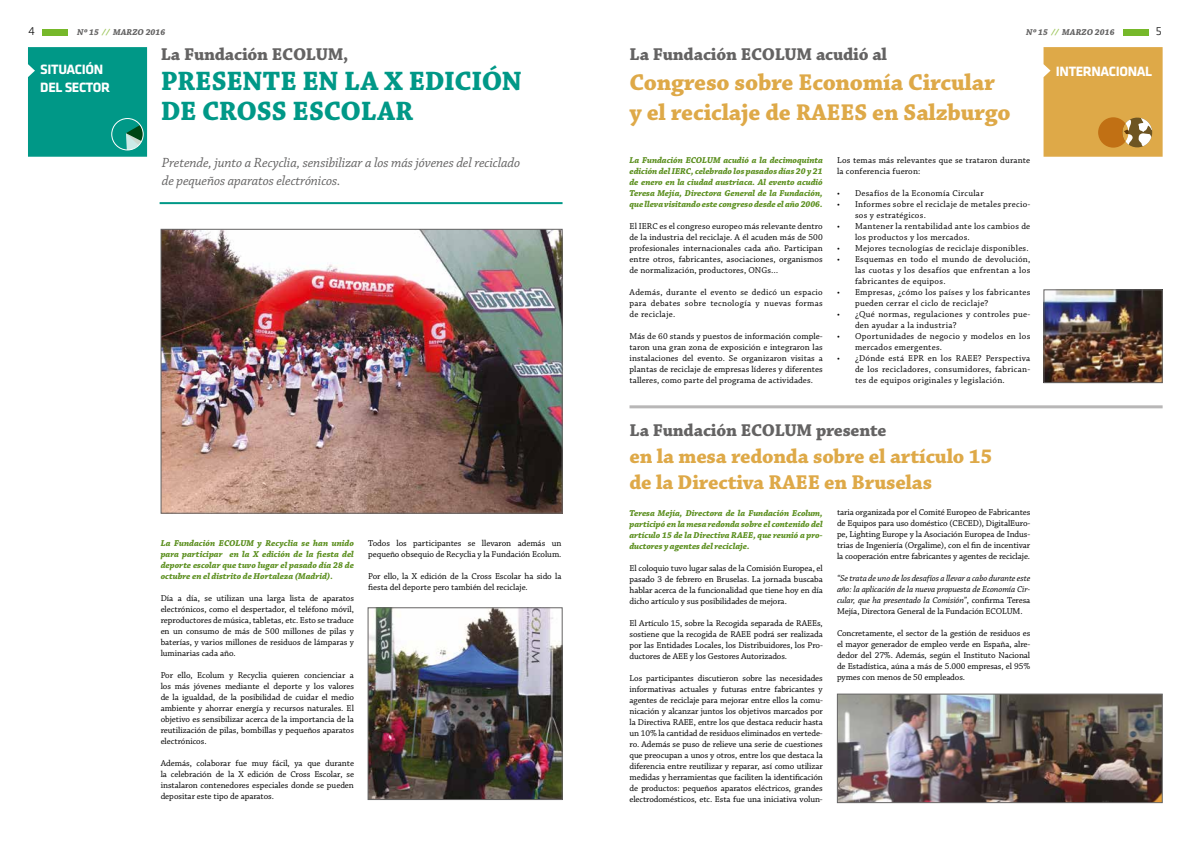
<style>
.page{position:relative;width:1191px;height:842px;background:#fff}
.page>*{position:absolute;margin:0;border:0;box-sizing:border-box;transform-origin:0 0}
.t1{font:700 28px "Chaparral Pro";color:#009887}
.t2{font:700 24px/30px "Chaparral Pro";letter-spacing:-.01em;color:#dea948}
.t3{font:700 21px/26px "Chaparral Pro";letter-spacing:-.01em;color:#dea948}
.t4{font:700 18px "Chaparral Pro";letter-spacing:-.01em;color:#646363}
.t5{font:italic 14px/18px "Chaparral Pro";letter-spacing:-.01em;color:#646363}
.t6{font:700 14px/18px "Klavika CH";letter-spacing:-.025em;color:#fff}
.t7{font:300 12px "Klavika CH";color:#000}
.t8{font:9px/11px "Chaparral Pro";letter-spacing:.01em;color:#000;text-align:justify}
.t9{font:italic 700 9px/11px "Chaparral Pro";letter-spacing:-.01em;color:#5d9021;text-align:justify}
.t10{font:9px/11px "Chaparral Pro";letter-spacing:.03em;color:#000}
.t11{font:italic 9px/11px "Chaparral Pro";letter-spacing:-.01em;color:#000;text-align:justify}
.t12{font:italic 700 9px "Chaparral Pro";color:#646363}
.s1{color:#a1c861}
.s2{font-style:normal}
</style>
<div class="page">
<div style="left:43px;top:29px;width:25px;height:6px;background:#76b82a"></div>
<div style="left:1122px;top:29px;width:26px;height:6px;background:#76b82a"></div>
<hr style="left:629px;top:405px;width:533px;height:3px;background:#b8b7b7">
<div style="left:28px;top:47px;width:119px;height:110px;background:#009887"></div>
<div style="left:111px;top:118px;width:33px;height:32px;border:1px solid #fff;border-radius:50%"></div>
<img style="left:163px;top:231px;width:397px;height:281px">
<div style="left:161px;top:229px;width:401px;height:285px;border:1px solid #646363"></div>
<img style="left:370px;top:609px;width:190px;height:189px">
<div style="left:368px;top:607px;width:194px;height:193px;border:1px solid #646363"></div>
<img style="left:1045px;top:291px;width:115px;height:90px">
<div style="left:1043px;top:289px;width:119px;height:94px;border:1px solid #646363"></div>
<img style="left:839px;top:696px;width:321px;height:105px">
<div style="left:837px;top:694px;width:325px;height:109px;border:1px solid #646363"></div>
<hr style="left:160px;top:202px;width:402px;height:2px;background:#009887">
<svg style="left:1043px;top:47px;width:119px;height:110px;background:#dba94d"></svg>
<svg style="left:1098px;top:117px;width:30px;height:31px"></svg>
<h3 class="t7" style="left:28px;top:24px;width:8px">4</h3>
<p class="t12" style="left:77px;top:27px;width:90px">Nº 15 <span class="s1">//</span> MARZO 2016</p>
<p class="t12" style="left:1026px;top:27px;width:90px">Nº 15 <span class="s1">//</span> MARZO 2016</p>
<h3 class="t7" style="left:1155px;top:24px;width:7px">5</h3>
<h3 class="t6" style="left:40px;top:60px;width:71px">SITUACIÓN<br>DEL SECTOR</h3>
<h3 class="t4" style="left:161px;top:44px;width:189px">La Fundación ECOLUM,</h3>
<h1 class="t1" style="left:161px;top:65px;width:18px">presente</h1>
<h1 class="t1" style="left:302px;top:65px;width:124px">en la X edición</h1>
<h1 class="t1" style="left:161px;top:95px;width:76px">de Cross</h1>
<h1 class="t1" style="left:293px;top:95px;width:35px">Escolar</h1>
<h3 class="t5" style="left:162px;top:154px;width:360px">Pretende, junto a Recyclia, sensibilizar a los más jóvenes del reciclado de pequeños aparatos electrónicos.</h3>
<p class="t9" style="left:161px;top:538px;width:195px">La Fundación ECOLUM y Recyclia se han unido para participar en la X edición de la fiesta del deporte escolar que tuvo lugar el pasado día 28 de octubre en el distrito de Hortaleza (Madrid).</p>
<p class="t8" style="left:161px;top:593px;width:195px">Día a día, se utilizan una larga lista de aparatos electrónicos, como el despertador, el teléfono móvil, reproductores de música, tabletas, etc. Esto se traduce en un consumo de más de 500 millones de pilas y baterías, y varios millones de residuos de lámparas y luminarias cada año.</p>
<p class="t8" style="left:161px;top:670px;width:195px">Por ello, Ecolum y Recyclia quieren concienciar a los más jóvenes mediante el deporte y los valores de la igualdad, de la posibilidad de cuidar el medio ambiente y ahorrar energía y recursos naturales. El objetivo es sensibilizar acerca de la importancia de la reutilización de pilas, bombillas y pequeños aparatos electrónicos.</p>
<p class="t8" style="left:161px;top:758px;width:195px">Además, colaborar fue muy fácil, ya que durante la celebración de la X edición de Cross Escolar, se instalaron contenedores especiales donde se pueden depositar este tipo de aparatos.</p>
<p class="t8" style="left:368px;top:538px;width:195px">Todos los participantes se llevaron además un pequeño obsequio de Recyclia y la Fundación Ecolum.</p>
<p class="t8" style="left:368px;top:571px;width:195px">Por ello, la X edición de la Cross Escolar ha sido la fiesta del deporte pero también del reciclaje.</p>
<h3 class="t4" style="left:629px;top:44px;width:259px">La Fundación ECOLUM acudió al</h3>
<h2 class="t2" style="left:629px;top:68px;width:382px">Congreso sobre Economía Circular y el reciclaje de RAEES en Salzburgo</h2>
<p class="t9" style="left:629px;top:155px;width:195px">La Fundación ECOLUM acudió a la decimoquinta edición del IERC, celebrado los pasados días 20 y 21 de enero en la ciudad austriaca. Al evento acudió Teresa Mejía, Directora General de la Fundación, que lleva visitando este congreso desde el año 2006.</p>
<p class="t8" style="left:629px;top:221px;width:195px">El IERC es el congreso europeo más relevante dentro de la industria del reciclaje. A él acuden más de 500 profesionales internacionales cada año. Participan entre otros, fabricantes, asociaciones, organismos de normalización, productores, ONGs…</p>
<p class="t8" style="left:629px;top:287px;width:195px">Además, durante el evento se dedicó un espacio para debates sobre tecnología y nuevas formas de reciclaje.</p>
<p class="t8" style="left:629px;top:331px;width:195px">Más de 60 stands y puestos de información comple&shy;taron una gran zona de exposición e integraron las instalaciones del evento. Se organizaron visitas a plantas de reciclaje de empresas líderes y diferentes talleres, como parte del programa de actividades.</p>
<p class="t8" style="left:837px;top:155px;width:195px">Los temas más relevantes que se trataron durante la conferencia fueron:</p>
<p class="t10" style="left:837px;top:188px;width:148px">• Desafíos de la Economía Circular</p>
<p class="t10" style="left:855px;top:199px;width:177px;text-indent:-18px">• Informes sobre el reciclaje de metales precio&shy;sos y estratégicos.</p>
<p class="t10" style="left:855px;top:221px;width:177px;text-indent:-18px">• Mantener la rentabilidad ante los cambios de los productos y los mercados.</p>
<p class="t10" style="left:837px;top:243px;width:193px">• Mejores tecnologías de reciclaje disponibles.</p>
<p class="t8" style="left:855px;top:254px;width:177px;text-indent:-18px">• Esquemas en todo el mundo de devolución, las cuotas y los desafíos que enfrentan a los fabricantes de equipos.</p>
<p class="t10" style="left:855px;top:287px;width:177px;text-indent:-18px">• Empresas, ¿cómo los países y los fabricantes pueden cerrar el ciclo de reciclaje?</p>
<p class="t10" style="left:855px;top:309px;width:177px;text-indent:-18px">• ¿Qué normas, regulaciones y controles pue&shy;den ayudar a la industria?</p>
<p class="t10" style="left:855px;top:331px;width:177px;text-indent:-18px">• Oportunidades de negocio y modelos en los mercados emergentes.</p>
<p class="t8" style="left:855px;top:353px;width:177px;text-indent:-18px">• ¿Dónde está EPR en los RAEE? Perspectiva de los recicladores, consumidores, fabrican&shy;tes de equipos originales y legislación.</p>
<h3 class="t4" style="left:629px;top:419px;width:258px">La Fundación ECOLUM presente</h3>
<h3 class="t3" style="left:629px;top:444px;width:364px">en la mesa redonda sobre el artículo 15 de la Directiva RAEE en Bruselas</h3>
<p class="t9" style="left:629px;top:508px;width:195px">Teresa Mejía, Directora de la Fundación Ecolum, participó en la mesa redonda sobre el contenido del artículo 15 de la Directiva RAEE, que reunió a pro&shy;ductores y agentes del reciclaje.</p>
<p class="t8" style="left:629px;top:562px;width:195px">El coloquio tuvo lugar salas de la Comisión Europea, el pasado 3 de febrero en Bruselas. La jornada buscaba hablar acerca de la funcionalidad que tiene hoy en día dicho artículo y sus posibilidades de mejora.</p>
<p class="t8" style="left:629px;top:617px;width:195px">El Artículo 15, sobre la Recogida separada de RAEEs, sostiene que la recogida de RAEE podrá ser realizada por las Entidades Locales, los Distribuidores, los Pro&shy;ductores de AEE y los Gestores Autorizados.</p>
<p class="t8" style="left:629px;top:672px;width:195px">Los participantes discutieron sobre las necesidades informativas actuales y futuras entre fabricantes y agentes de reciclaje para mejorar entre ellos la comu&shy;nicación y alcanzar juntos los objetivos marcados por la Directiva RAEE, entre los que destaca reducir hasta un 10% la cantidad de residuos eliminados en vertede&shy;ro. Además se puso de relieve una serie de cuestiones que preocupan a unos y otros, entre los que destaca la diferencia entre reutilizar y reparar, así como utilizar medidas y herramientas que faciliten la identificación de productos: pequeños aparatos eléctricos, grandes electrodomésticos, etc. Esta fue una iniciativa volun-</p>
<p class="t8" style="left:837px;top:507px;width:195px">taria organizada por el Comité Europeo de Fabricantes de Equipos para uso doméstico (CECED), DigitalEuro&shy;pe, Lighting Europe y la Asociación Europea de Indus&shy;trias de Ingeniería (Orgalime), con el fin de incentivar la cooperación entre fabricantes y agentes de reciclaje.</p>
<p class="t11" style="left:837px;top:573px;width:195px">“Se trata de uno de los desafíos a llevar a cabo durante este año: la aplicación de la nueva propuesta de Economía Cir&shy;cular, que ha presentado la Comisión”<span class="s2">, confirma Teresa Mejía, Directora General de la Fundación ECOLUM.</span></p>
<p class="t8" style="left:837px;top:628px;width:195px">Concretamente, el sector de la gestión de residuos es el mayor generador de empleo verde en España, alre&shy;dedor del 27%. Además, según el Instituto Nacional de Estadística, aúna a más de 5.000 empresas, el 95% pymes con menos de 50 empleados.</p>
<h3 class="t6" style="left:1056px;top:62px;width:98px">INTERNACIONAL</h3>
</div>
